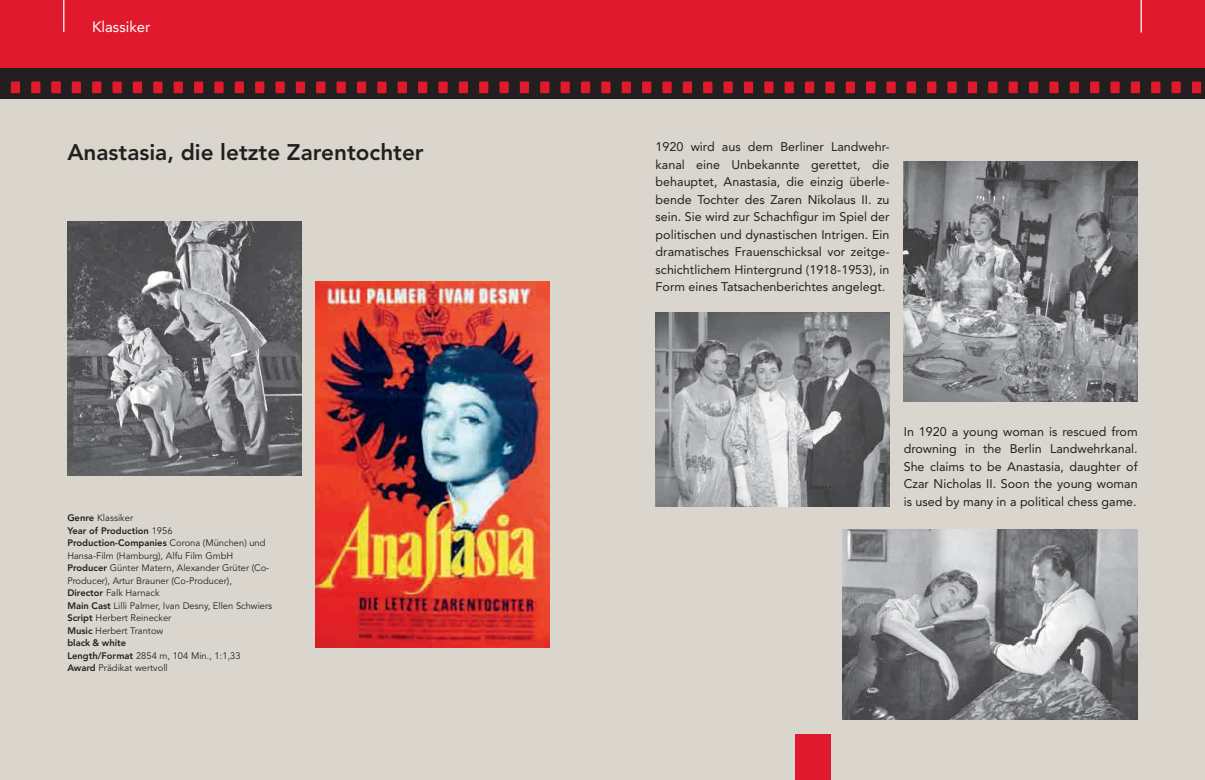
<style>
.page{position:relative;width:1205px;height:780px;background:#fff}
.page>*{position:absolute;margin:0;border:0;box-sizing:border-box;transform-origin:0 0}
.t1{font:800 22.5px "Avenir";color:#231f20}
.t2{font:15px "Avenir";color:#fff}
.t3{font:12.5px/17.5px "Avenir";color:#231f20;text-align:justify}
.t4{font:9.38px/12.5px "Avenir";color:#231f20}
.s1{font-weight:800}
</style>
<div class="page">
<div style="left:0;top:99px;width:1205px;height:681px;background:#dad6ce"></div>
<div style="left:0;top:67px;width:1205px;height:32px;background:#231f20"></div>
<div style="left:0;top:0;width:1205px;height:67px;background:#e1192c"></div>
<div style="left:1192px;top:81px;width:9px;height:12px;background:#e1192c"></div>
<div style="left:1171px;top:81px;width:10px;height:12px;background:#e1192c"></div>
<div style="left:1151px;top:81px;width:9px;height:12px;background:#e1192c"></div>
<div style="left:1131px;top:81px;width:9px;height:12px;background:#e1192c"></div>
<div style="left:1110px;top:81px;width:9px;height:12px;background:#e1192c"></div>
<div style="left:1090px;top:81px;width:9px;height:12px;background:#e1192c"></div>
<div style="left:1069px;top:81px;width:10px;height:12px;background:#e1192c"></div>
<div style="left:1049px;top:81px;width:9px;height:12px;background:#e1192c"></div>
<div style="left:1029px;top:81px;width:9px;height:12px;background:#e1192c"></div>
<div style="left:1008px;top:81px;width:10px;height:12px;background:#e1192c"></div>
<div style="left:988px;top:81px;width:9px;height:12px;background:#e1192c"></div>
<div style="left:968px;top:81px;width:9px;height:12px;background:#e1192c"></div>
<div style="left:947px;top:81px;width:9px;height:12px;background:#e1192c"></div>
<div style="left:927px;top:81px;width:9px;height:12px;background:#e1192c"></div>
<div style="left:907px;top:81px;width:9px;height:12px;background:#e1192c"></div>
<div style="left:886px;top:81px;width:10px;height:12px;background:#e1192c"></div>
<div style="left:866px;top:81px;width:9px;height:12px;background:#e1192c"></div>
<div style="left:846px;top:81px;width:9px;height:12px;background:#e1192c"></div>
<div style="left:825px;top:81px;width:9px;height:12px;background:#e1192c"></div>
<div style="left:805px;top:81px;width:9px;height:12px;background:#e1192c"></div>
<div style="left:784px;top:81px;width:10px;height:12px;background:#e1192c"></div>
<div style="left:764px;top:81px;width:9px;height:12px;background:#e1192c"></div>
<div style="left:744px;top:81px;width:9px;height:12px;background:#e1192c"></div>
<div style="left:723px;top:81px;width:10px;height:12px;background:#e1192c"></div>
<div style="left:703px;top:81px;width:9px;height:12px;background:#e1192c"></div>
<div style="left:683px;top:81px;width:9px;height:12px;background:#e1192c"></div>
<div style="left:662px;top:81px;width:10px;height:12px;background:#e1192c"></div>
<div style="left:642px;top:81px;width:9px;height:12px;background:#e1192c"></div>
<div style="left:622px;top:81px;width:9px;height:12px;background:#e1192c"></div>
<div style="left:601px;top:81px;width:9px;height:12px;background:#e1192c"></div>
<div style="left:581px;top:81px;width:9px;height:12px;background:#e1192c"></div>
<div style="left:560px;top:81px;width:10px;height:12px;background:#e1192c"></div>
<div style="left:540px;top:81px;width:9px;height:12px;background:#e1192c"></div>
<div style="left:520px;top:81px;width:9px;height:12px;background:#e1192c"></div>
<div style="left:499px;top:81px;width:10px;height:12px;background:#e1192c"></div>
<div style="left:479px;top:81px;width:9px;height:12px;background:#e1192c"></div>
<div style="left:459px;top:81px;width:9px;height:12px;background:#e1192c"></div>
<div style="left:438px;top:81px;width:10px;height:12px;background:#e1192c"></div>
<div style="left:418px;top:81px;width:9px;height:12px;background:#e1192c"></div>
<div style="left:398px;top:81px;width:9px;height:12px;background:#e1192c"></div>
<div style="left:377px;top:81px;width:9px;height:12px;background:#e1192c"></div>
<div style="left:357px;top:81px;width:9px;height:12px;background:#e1192c"></div>
<div style="left:336px;top:81px;width:10px;height:12px;background:#e1192c"></div>
<div style="left:316px;top:81px;width:9px;height:12px;background:#e1192c"></div>
<div style="left:296px;top:81px;width:9px;height:12px;background:#e1192c"></div>
<div style="left:275px;top:81px;width:10px;height:12px;background:#e1192c"></div>
<div style="left:255px;top:81px;width:9px;height:12px;background:#e1192c"></div>
<div style="left:235px;top:81px;width:9px;height:12px;background:#e1192c"></div>
<div style="left:214px;top:81px;width:10px;height:12px;background:#e1192c"></div>
<div style="left:194px;top:81px;width:9px;height:12px;background:#e1192c"></div>
<div style="left:174px;top:81px;width:9px;height:12px;background:#e1192c"></div>
<div style="left:153px;top:81px;width:9px;height:12px;background:#e1192c"></div>
<div style="left:133px;top:81px;width:9px;height:12px;background:#e1192c"></div>
<div style="left:112px;top:81px;width:10px;height:12px;background:#e1192c"></div>
<div style="left:92px;top:81px;width:9px;height:12px;background:#e1192c"></div>
<div style="left:72px;top:81px;width:9px;height:12px;background:#e1192c"></div>
<div style="left:52px;top:81px;width:9px;height:12px;background:#e1192c"></div>
<div style="left:31px;top:81px;width:9px;height:12px;background:#e1192c"></div>
<div style="left:11px;top:81px;width:9px;height:12px;background:#e1192c"></div>
<hr style="left:1140px;top:0;width:2px;height:33px;background:#fff">
<hr style="left:63px;top:0;width:1px;height:32px;background:#fff">
<img style="left:656px;top:313px;width:233px;height:194px">
<img style="left:67px;top:221px;width:234px;height:254px">
<img style="left:842px;top:529px;width:295px;height:190px">
<img style="left:904px;top:162px;width:233px;height:240px">
<img style="left:315px;top:281px;width:234px;height:366px">
<div style="left:796px;top:733px;width:35px;height:47px;background:#e1192c"></div>
<p class="t2" style="left:92px;top:18px;width:60px">Klassiker</p>
<h1 class="t1" style="left:67px;top:139px;width:358px">Anastasia, die letzte Zarentochter</h1>
<p class="t4" style="left:67px;top:512px;width:206px"><span class="s1">Genre</span> Klassiker<br><span class="s1">Year of Production</span> 1956<br><span class="s1">Production-Companies</span> Corona (München) und<br>Hansa-Film (Hamburg), Alfu Film GmbH<br><span class="s1">Producer</span> Günter Matern, Alexander Grüter (Co-<br>Producer), Artur Brauner (Co-Producer),<br><span class="s1">Director</span> Falk Harnack<br><span class="s1">Main Cast</span> Lilli Palmer, Ivan Desny, Ellen Schwiers<br><span class="s1">Script</span> Herbert Reinecker<br><span class="s1">Music</span> Herbert Trantow<br><span class="s1">black &amp; white<br>Length/Format</span> 2854 m, 104 Min., 1:1,33<br><span class="s1">Award</span> Prädikat wertvoll</p>
<p class="t3" style="left:656px;top:138px;width:235px">1920 wird aus dem Berliner Landwehr&shy;kanal eine Unbekannte gerettet, die behauptet, Anastasia, die einzig überle&shy;bende Tochter des Zaren Nikolaus II. zu sein. Sie wird zur Schachfigur im Spiel der politischen und dynastischen Intrigen. Ein dramatisches Frauenschicksal vor zeitge&shy;schichtlichem Hintergrund (1918-1953), in Form eines Tatsachenberichtes angelegt.</p>
<p class="t3" style="left:904px;top:422px;width:235px">In 1920 a young woman is rescued from drowning in the Berlin Landwehrkanal.<br>She claims to be Anastasia, daughter of Czar Nicholas II. Soon the young woman is used by many in a political chess game.</p>
</div>
